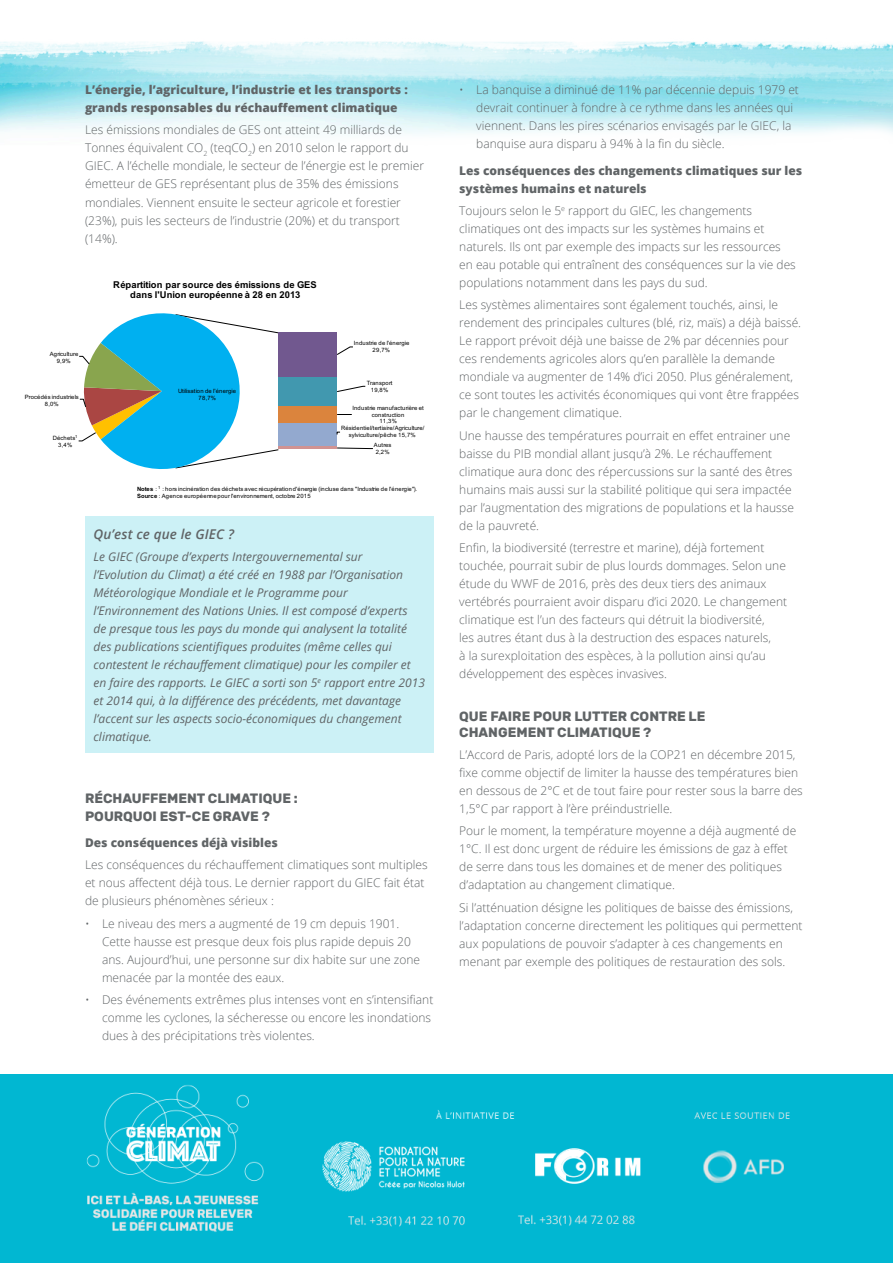
<style>
.page{position:relative;width:893px;height:1263px;background:#fff}
.page>*{position:absolute;margin:0;border:0;box-sizing:border-box;transform-origin:0 0}
.titre{font:700 13.5px/18px "Rubik";color:#606466}
.encadré_titre{font:italic 600 13.5px "Open Sans";letter-spacing:.01em;color:#606466}
.texte{font:300 12px/18px "Open Sans";color:#606466}
.encadré_texte{font:italic 12px/18px "Open Sans";color:#606466}
.inter{font:800 12px/18px "Open Sans";color:#606466}
.t1{font:700 9.45px/10.5px "Arial";letter-spacing:.005em;color:#000;text-align:center}
.t2{font:5.85px/7.1px "Arial";letter-spacing:.035em;color:#000;text-align:center}
.t3{font:5.85px/7.1px "Arial";color:#000;text-align:center}
.t4{font:5.85px/7.1px "Arial";letter-spacing:.01em;color:#000;text-align:center}
.s1{font-weight:700}
</style>
<div class="page">
<img style="left:0;top:41px;width:892px;height:94px">
<div style="left:85px;top:517px;width:349px;height:34px;background:#ccf1f6"></div>
<div style="left:85px;top:539px;width:349px;height:214px;background:#ccf1f6"></div>
<div style="left:279px;top:333px;width:58px;height:44px;background:#71588f"></div>
<div style="left:279px;top:377px;width:58px;height:29px;background:#4198af"></div>
<div style="left:279px;top:406px;width:58px;height:17px;background:#db843d"></div>
<div style="left:279px;top:423px;width:58px;height:23px;background:#93a9cf"></div>
<hr style="left:279px;top:446px;width:58px;height:3px;background:#d19392">
<svg style="left:78px;top:313px;width:201px;height:156px"></svg>
<svg style="left:337px;top:346px;width:16px;height:9px"></svg>
<svg style="left:337px;top:386px;width:29px;height:6px"></svg>
<svg style="left:337px;top:414px;width:15px;height:1px"></svg>
<svg style="left:337px;top:447px;width:36px;height:2px"></svg>
<div style="left:0;top:1074px;width:893px;height:189px;background:#01b7d2"></div>
<img style="left:86px;top:1084px;width:704px;height:148px">
<p class="inter" style="left:85px;top:80px;width:324px">L’énergie, l’agriculture, l’industrie et les transports : grands responsables du réchauffement climatique</p>
<p class="texte" style="left:85px;top:121px;width:340px">Les émissions mondiales de GES ont atteint 49 milliards de Tonnes équivalent CO<sub>2</sub> (teqCO<sub>2</sub>) en 2010 selon le rapport du GIEC. A l’échelle mondiale, le secteur de l’énergie est le premier émetteur de GES représentant plus de 35% des émissions mondiales. Viennent ensuite le secteur agricole et forestier (23%), puis les secteurs de l’industrie (20%) et du transport (14%).</p>
<p class="t1" style="left:113px;top:279px;width:205px">Répartition par source des émissions de GES dans l'Union européenne à 28 en 2013</p>
<p class="t4" style="left:50px;top:350px;width:30px">Agriculture<br>9,9%</p>
<p class="t2" style="left:25px;top:393px;width:56px">Procédés industriels<br>8,0%</p>
<p class="t2" style="left:53px;top:434px;width:26px">Déchets<sup>1<br></sup>3,4%</p>
<p class="t2" style="left:178px;top:388px;width:59px">Utilisation de l'énergie<br>78,7%</p>
<p class="t2" style="left:354px;top:340px;width:57px">Industrie de l'énergie<br>29,7%</p>
<p class="t2" style="left:367px;top:379px;width:27px">Transport<br>19,8%</p>
<p class="t2" style="left:352px;top:404px;width:73px">Industrie manufacturière et construction<br>11,3%</p>
<p class="t3" style="left:341px;top:425px;width:85px">Résidentiel/tertiaire/Agriculture/ sylviculture/pêche 15,7%</p>
<p class="t2" style="left:374px;top:441px;width:19px">Autres<br>2,2%</p>
<p class="t2" style="left:137px;top:485px;width:282px;text-align:left"><span class="s1">Notes</span> : <sup>1</sup> : hors incinération des déchets avec récupération d'énergie (incluse dans "Industrie de l'énergie").<br><span class="s1">Source</span> : Agence européenne pour l'environnement, octobre 2015</p>
<p class="encadré_titre" style="left:94px;top:525px;width:142px">Qu’est ce que le GIEC ?</p>
<p class="encadré_texte" style="left:94px;top:548px;width:333px">Le GIEC (Groupe d’experts Intergouvernemental sur<br>l’Evolution du Climat) a été créé en 1988 par l’Organisation Météorologique Mondiale et le Programme pour l’Environnement des Nations Unies. Il est composé d’experts<br>de presque tous les pays du monde qui analysent la totalité des publications scientifiques produites (même celles qui contestent le réchauffement climatique) pour les compiler et en faire des rapports. Le GIEC a sorti son 5<sup>e</sup> rapport entre 2013 et 2014 qui, à la différence des précédents, met davantage l’accent sur les aspects socio-économiques du changement climatique.</p>
<p class="titre" style="left:85px;top:789px;width:214px">RÉCHAUFFEMENT CLIMATIQUE :<br>POURQUOI EST-CE GRAVE ?</p>
<p class="inter" style="left:85px;top:833px;width:194px">Des conséquences déjà visibles</p>
<p class="texte" style="left:85px;top:856px;width:344px">Les conséquences du réchauffement climatiques sont multiples et nous affectent déjà tous. Le dernier rapport du GIEC fait état de plusieurs phénomènes sérieux :</p>
<p class="texte" style="left:102px;top:914px;width:319px;text-indent:-17px">• Le niveau des mers a augmenté de 19 cm depuis 1901.<br>Cette hausse est presque deux fois plus rapide depuis 20 ans. Aujourd’hui, une personne sur dix habite sur une zone menacée par la montée des eaux.</p>
<p class="texte" style="left:102px;top:990px;width:333px;text-indent:-17px">• Des événements extrêmes plus intenses vont en s’intensifiant comme les cyclones, la sécheresse ou encore les inondations dues à des précipitations très violentes.</p>
<p class="texte" style="left:476px;top:81px;width:324px;text-indent:-17px">• La banquise a diminué de 11% par décennie depuis 1979 et devrait continuer à fondre à ce rythme dans les années qui viennent. Dans les pires scénarios envisagés par le GIEC, la banquise aura disparu à 94% à la fin du siècle.</p>
<p class="inter" style="left:459px;top:161px;width:345px">Les conséquences des changements climatiques sur les systèmes humains et naturels</p>
<p class="texte" style="left:459px;top:201px;width:338px">Toujours selon le 5<sup>e</sup> rapport du GIEC, les changements climatiques ont des impacts sur les systèmes humains et naturels. Ils ont par exemple des impacts sur les ressources en eau potable qui entraînent des conséquences sur la vie des populations notamment dans les pays du sud.</p>
<p class="texte" style="left:459px;top:296px;width:343px">Les systèmes alimentaires sont également touchés, ainsi, le rendement des principales cultures (blé, riz, maïs) a déjà baissé.<br>Le rapport prévoit déjà une baisse de 2% par décennies pour ces rendements agricoles alors qu’en parallèle la demande mondiale va augmenter de 14% d’ici 2050. Plus généralement, ce sont toutes les activités économiques qui vont être frappées par le changement climatique.</p>
<p class="texte" style="left:459px;top:426px;width:336px">Une hausse des températures pourrait en effet entrainer une baisse du PIB mondial allant jusqu’à 2%. Le réchauffement climatique aura donc des répercussions sur la santé des êtres humains mais aussi sur la stabilité politique qui sera impactée par l’augmentation des migrations de populations et la hausse de la pauvreté.</p>
<p class="texte" style="left:459px;top:538px;width:329px">Enfin, la biodiversité (terrestre et marine), déjà fortement touchée, pourrait subir de plus lourds dommages. Selon une étude du WWF de 2016, près des deux tiers des animaux vertébrés pourraient avoir disparu d’ici 2020. Le changement climatique est l’un des facteurs qui détruit la biodiversité,<br>les autres étant dus à la destruction des espaces naturels,<br>à la surexploitation des espèces, à la pollution ainsi qu’au développement des espèces invasives.</p>
<p class="titre" style="left:459px;top:708px;width:248px;line-height:16.2px">QUE FAIRE POUR LUTTER CONTRE LE<br>CHANGEMENT CLIMATIQUE ?</p>
<p class="texte" style="left:459px;top:745px;width:345px">L’Accord de Paris, adopté lors de la COP21 en décembre 2015, fixe comme objectif de limiter la hausse des températures bien en dessous de 2°C et de tout faire pour rester sous la barre des 1,5°C par rapport à l’ère préindustrielle.</p>
<p class="texte" style="left:459px;top:821px;width:339px">Pour le moment, la température moyenne a déjà augmenté de 1°C. Il est donc urgent de réduire les émissions de gaz à effet de serre dans tous les domaines et de mener des politiques d’adaptation au changement climatique.</p>
<p class="texte" style="left:459px;top:898px;width:345px">Si l’atténuation désigne les politiques de baisse des émissions, l’adaptation concerne directement les politiques qui permettent aux populations de pouvoir s’adapter à ces changements en menant par exemple des politiques de restauration des sols.</p>
</div>
